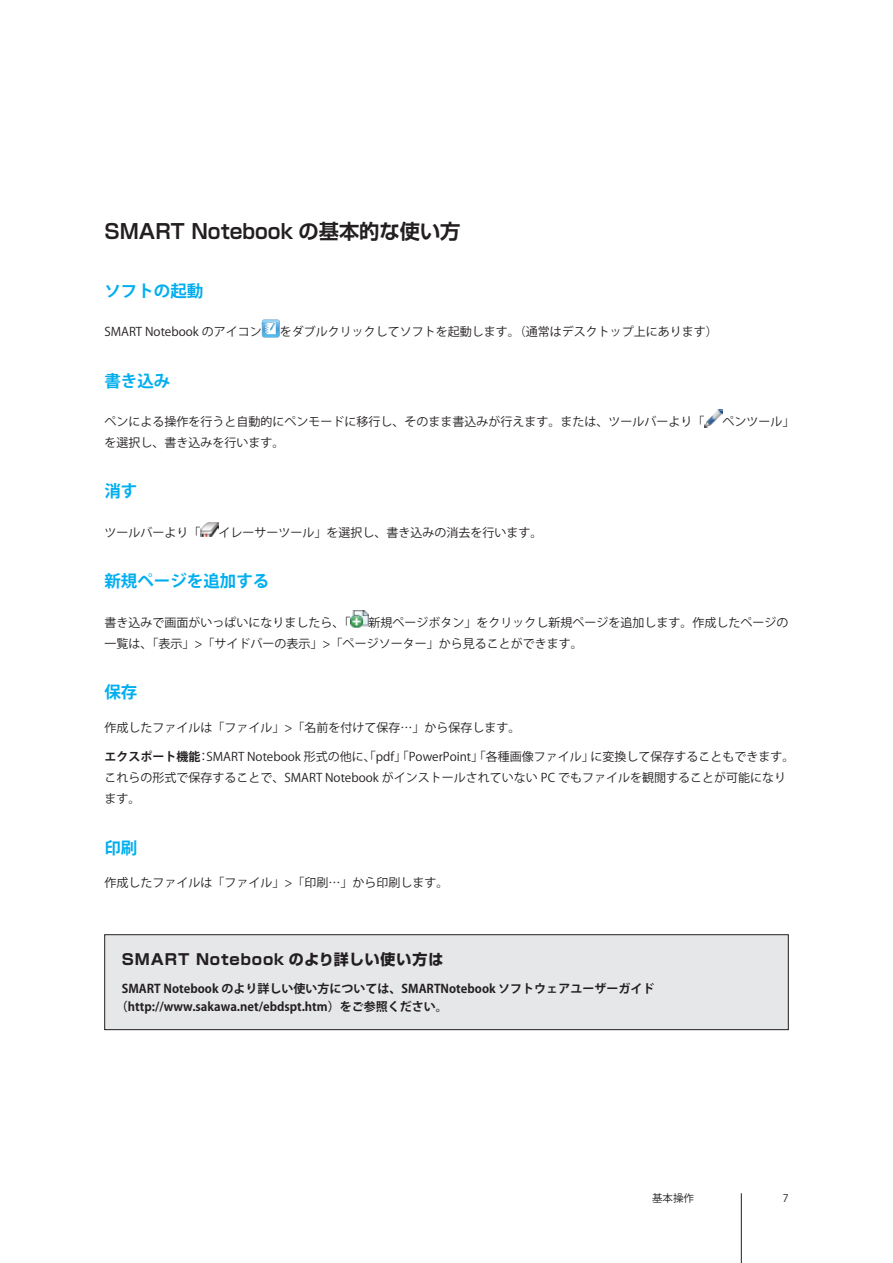
<style>
.page{position:relative;width:893px;height:1263px;background:#fff}
.page>*{position:absolute;margin:0;border:0;box-sizing:border-box;transform-origin:0 0}
.t1{font:700 20.25px "Shin Go Pro De";color:#231f20}
.t2{font:700 16.5px "Koz Go Pro";color:#00aeef}
.t3{font:700 15px "Shin Go Pro";letter-spacing:.06em;color:#231f20}
.t4{font:12px/21px "Koz Go Pro";color:#231f20}
.t5{font:700 12px/18px "Koz Go Pro";color:#231f20}
.t6{font:10.5px "Koz Go Pro";color:#231f20}
.s1{font-weight:700}
</style>
<div class="page">
<hr style="left:741px;top:1193px;width:1px;height:70px;background:#231f20">
<svg style="left:262px;top:319px;width:18px;height:18px"></svg>
<img style="left:704px;top:409px;width:18px;height:18px">
<img style="left:200px;top:522px;width:18px;height:15px">
<img style="left:350px;top:610px;width:18px;height:18px">
<div style="left:105px;top:935px;width:683px;height:95px;background:#e6e7e9"></div>
<div style="left:104px;top:934px;width:684px;height:96px;border:1px solid #231f20"></div>
<h1 class="t1" style="left:104px;top:215px;width:358px">SMART Notebook の基本的な使い方</h1>
<h2 class="t2" style="left:104px;top:280px;width:101px">ソフトの起動</h2>
<p class="t4" style="left:104px;top:321px;width:159px">SMART Notebook のアイコン</p>
<p class="t4" style="left:280px;top:321px;width:439px">をダブルクリックしてソフトを起動します。（通常はデスクトップ上にあります）</p>
<h2 class="t2" style="left:104px;top:370px;width:67px">書き込み</h2>
<p class="t4" style="left:104px;top:411px;width:602px">ペンによる操作を行うと自動的にペンモードに移行し、そのまま書込みが行えます。または、ツールバーより「</p>
<p class="t4" style="left:722px;top:411px;width:73px">ペンツール」</p>
<p class="t4" style="left:104px;top:432px;width:181px">を選択し、書き込みを行います。</p>
<h2 class="t2" style="left:104px;top:481px;width:34px">消す</h2>
<p class="t4" style="left:104px;top:522px;width:97px">ツールバーより「</p>
<p class="t4" style="left:218px;top:522px;width:325px">イレーサーツール」を選択し、書き込みの消去を行います。</p>
<h2 class="t2" style="left:104px;top:571px;width:166px">新規ページを追加する</h2>
<p class="t4" style="left:104px;top:612px;width:247px">書き込みで画面がいっぱいになりましたら、「</p>
<p class="t4" style="left:104px;top:612px;width:686px;text-indent:264px">新規ページボタン」をクリックし新規ページを追加します。作成したページの一覧は、「表示」&gt;「サイドバーの表示」&gt;「ページソーター」から見ることができます。</p>
<h2 class="t2" style="left:104px;top:681px;width:34px">保存</h2>
<p class="t4" style="left:104px;top:717px;width:418px">作成したファイルは「ファイル」&gt;「名前を付けて保存…」から保存します。</p>
<p class="t4" style="left:104px;top:746px;width:692px"><span class="s1">エクスポート機能</span>：SMART Notebook 形式の他に、「pdf」「PowerPoint」「各種画像ファイル」に変換して保存することもできます。これらの形式で保存することで、SMART Notebook がインストールされていない PC でもファイルを観閲することが可能になります。</p>
<h2 class="t2" style="left:104px;top:837px;width:34px">印刷</h2>
<p class="t4" style="left:104px;top:872px;width:346px">作成したファイルは「ファイル」&gt;「印刷…」から印刷します。</p>
<p class="t3" style="left:122px;top:947px;width:323px">SMART Notebook のより詳しい使い方は</p>
<p class="t5" style="left:116px;top:980px;width:540px;text-indent:6px">SMART Notebook のより詳しい使い方については、SMARTNotebook ソフトウェアユーザーガイド（http://www.sakawa.net/ebdspt.htm）をご参照ください。</p>
<p class="t6" style="left:652px;top:1191px;width:43px">基本操作</p>
<p class="t6" style="left:783px;top:1191px;width:7px">7</p>
</div>
